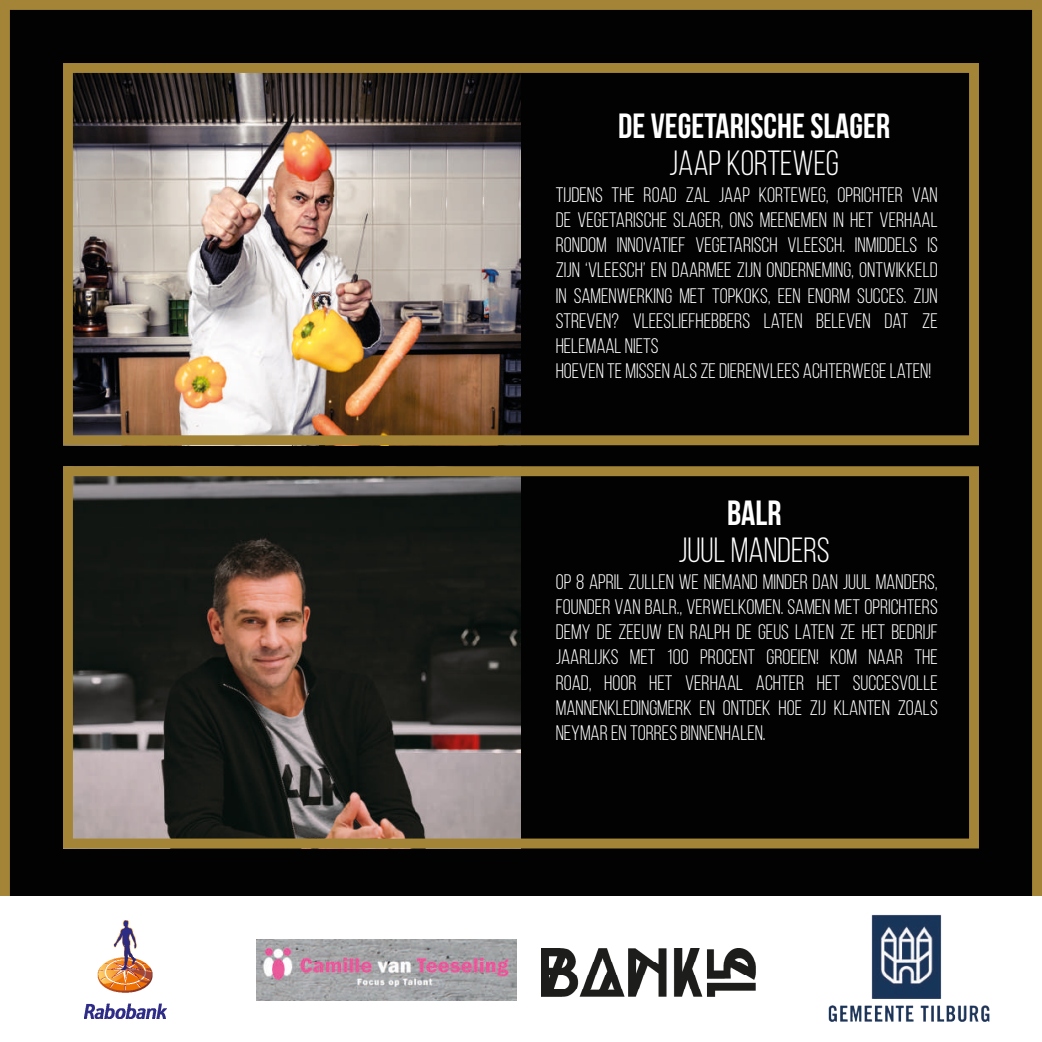
<style>
.page{position:relative;width:1042px;height:1042px;background:#fff}
.page>*{position:absolute;margin:0;border:0;box-sizing:border-box;transform-origin:0 0}
.t1{font:700 35px "Bebas Neue";color:#fff}
.t2{font:35px "Bebas Neue";color:#fff}
.t3{font:21px/25.2px "Bebas Neue";color:#fff}
</style>
<div class="page">
<div style="left:5px;top:5px;width:1032px;height:1032px;background:#020203"></div>
<div style="left:0;top:0;width:1042px;height:1042px;border:10px solid #a48537"></div>
<svg style="left:0;top:0;width:1px;height:897px"></svg>
<img style="left:74px;top:477px;width:447px;height:360px">
<div style="left:63px;top:466px;width:916px;height:382px;border:10px solid #a48537"></div>
<img style="left:74px;top:74px;width:447px;height:360px">
<div style="left:63px;top:63px;width:916px;height:382px;border:10px solid #a48537"></div>
<div style="left:0;top:897px;width:1042px;height:145px;background:#fff"></div>
<img style="left:85px;top:920px;width:81px;height:99px">
<img style="left:541px;top:948px;width:214px;height:49px">
<img style="left:828px;top:914px;width:162px;height:108px">
<img style="left:256px;top:939px;width:260px;height:62px">
<h1 class="t1" style="left:618px;top:107px;width:273px">DE VEGETARISCHE SLAGER</h1>
<h1 class="t2" style="left:669px;top:144px;width:171px">JAAP KORTEWEG</h1>
<p class="t3" style="left:556px;top:182px;width:384px">TIJDENS THE ROAD ZAL JAAP KORTEWEG, OPRICHTER VAN DE VEGETARISCHE SLAGER, ONS MEENEMEN IN HET VERHAAL RONDOM INNOVATIEF VEGETARISCH VLEESCH. INMIDDELS IS ZIJN ‘VLEESCH’ EN DAARMEE ZIJN ONDERNEMING, ONTWIKKELD IN SAMENWERKING MET TOPKOKS, EEN ENORM SUCCES. ZIJN STREVEN? VLEESLIEFHEBBERS LATEN BELEVEN DAT ZE HELEMAAL NIETS<br>HOEVEN TE MISSEN ALS ZE DIERENVLEES ACHTERWEGE LATEN!</p>
<h1 class="t1" style="left:727px;top:494px;width:56px">BALR</h1>
<h1 class="t2" style="left:678px;top:531px;width:153px">JUUL MANDERS</h1>
<p class="t3" style="left:556px;top:569px;width:384px;text-align:justify">OP 8 APRIL ZULLEN WE NIEMAND MINDER DAN JUUL MANDERS, FOUNDER VAN BALR., VERWELKOMEN. SAMEN MET OPRICHTERS DEMY DE ZEEUW EN RALPH DE GEUS LATEN ZE HET BEDRIJF JAARLIJKS MET 100 PROCENT GROEIEN! KOM NAAR THE ROAD, HOOR HET VERHAAL ACHTER HET SUCCESVOLLE MANNENKLEDINGMERK EN ONTDEK HOE ZIJ KLANTEN ZOALS NEYMAR EN TORRES BINNENHALEN.</p>
</div>
